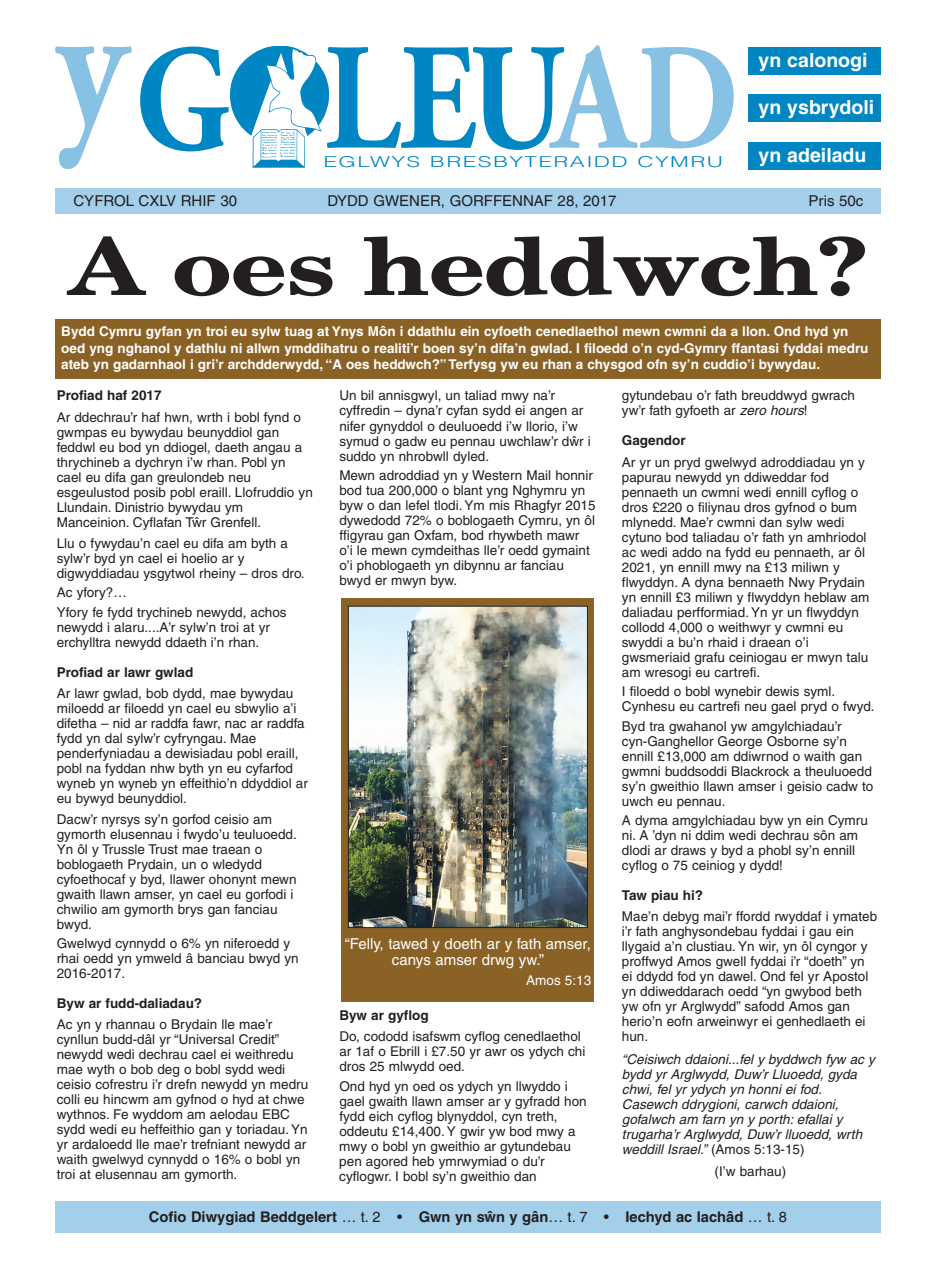
<style>
.page{position:relative;width:936px;height:1263px;background:#fff}
.page>*{position:absolute;margin:0;border:0;box-sizing:border-box;transform-origin:0 0}
.t1{font:700 151.5px "WA Gara";letter-spacing:-.025em;color:#0087c3;scale:.85 1}
.t2{font:700 79.5px "W School";letter-spacing:-.02em;color:#231f20;scale:1.25 1}
.t3{font:700 19.5px "W Helv";color:#fff}
.t4{font:15px "W Hel Plain";color:#231f20}
.t5{font:15px/16.5px "W Hel Plain";color:#fff;text-align:center}
.t6{font:300 15px "Helvetica";letter-spacing:.06em;color:#0087c3;scale:1.5 1}
.t7{font:700 14.7px "W Helv";color:#231f20}
.t8{font:13.5px/15px "W Hel Plain";color:#231f20}
.t9{font:700 13.5px/16.5px "W Helv";color:#fff}
.t10{font:13.5px/15px "W Helv Obl";color:#231f20}
.t11{font:700 13.5px "W Helv";color:#231f20}
.t12{font:13.5px "W Hel Plain";color:#fff}
.s1{color:#fff}
.s2{color:#87c1e3}
.s3{font-family:"W Helv Obl"}
.s4{font-family:"W Hel Plain"}
.s5{font-family:"W Hel Plain";font-weight:400}
</style>
<div class="page">
<div style="left:55px;top:1201px;width:825px;height:32px;background:#a3cfea"></div>
<div style="left:55px;top:188px;width:825px;height:26px;background:#a3cfea"></div>
<div style="left:748px;top:47px;width:132px;height:28px;background:#0087c3"></div>
<div style="left:748px;top:94px;width:132px;height:28px;background:#0087c3"></div>
<div style="left:748px;top:142px;width:132px;height:28px;background:#0087c3"></div>
<img style="left:229px;top:47px;width:101px;height:121px">
<div style="left:342px;top:598px;width:252px;height:404px;background:#8b6226"></div>
<div style="left:55px;top:319px;width:825px;height:60px;background:#8b6226"></div>
<img style="left:350px;top:608px;width:235px;height:318px">
<div style="left:348px;top:606px;width:239px;height:322px;border:1px solid #231f20"></div>
<h1 class="t1" style="left:57px;top:7px;width:803px"><sup>y</sup>G<span class="s1">O</span>LEU<span class="s2">AD</span></h1>
<p class="t4" style="left:73px;top:192px;width:165px">CYFROL CXLV RHIF 30</p>
<p class="t4" style="left:327px;top:192px;width:290px">DYDD GWENER, GORFFENNAF 28, 2017</p>
<p class="t4" style="left:808px;top:192px;width:56px">Pris 50c</p>
<h3 class="t3" style="left:758px;top:48px;width:110px">yn calonogi</h3>
<h3 class="t3" style="left:758px;top:96px;width:117px">yn ysbrydoli</h3>
<h3 class="t3" style="left:758px;top:144px;width:109px">yn adeiladu</h3>
<p class="t6" style="left:323px;top:153px;width:268px">EGLWYS BRESBYTERAIDD CYMRU</p>
<h2 class="t2" style="left:69px;top:221px;width:640px">A oes heddwch?</h2>
<p class="t9" style="left:61px;top:324px;width:808px">Bydd Cymru gyfan yn troi eu sylw tuag at Ynys Môn i ddathlu ein cyfoeth cenedlaethol mewn cwmni da a llon. Ond hyd yn oed yng nghanol y dathlu ni allwn ymddihatru o realiti’r boen sy’n difa’n gwlad. I filoedd o’n cyd-Gymry ffantasi fyddai medru ateb yn gadarnhaol i gri’r archdderwydd, “A oes heddwch?”Terfysg yw eu rhan a chysgod ofn sy’n cuddio’i bywydau.</p>
<p class="t8" style="left:622px;top:388px;width:234px">gytundebau o’r fath breuddwyd gwrach yw’r fath gyfoeth ar <span class="s3">zero hours</span>!</p>
<p class="t11" style="left:622px;top:433px;width:65px">Gagendor</p>
<p class="t8" style="left:622px;top:454px;width:249px">Ar yr un pryd gwelwyd adroddiadau yn y papurau newydd yn ddiweddar fod pennaeth un cwmni wedi ennill cyflog o dros £220 o filiynau dros gyfnod o bum mlynedd. Mae’r cwmni dan sylw wedi cytuno bod taliadau o’r fath yn amhriodol ac wedi addo na fydd eu pennaeth, ar ôl 2021, yn ennill mwy na £13 miliwn y flwyddyn. A dyna bennaeth Nwy Prydain yn ennill £3 miliwn y flwyddyn heblaw am daliadau perfformiad. Yn yr un flwyddyn collodd 4,000 o weithwyr y cwmni eu swyddi a bu’n rhaid i draean o’i gwsmeriaid grafu ceiniogau er mwyn talu am wresogi eu cartrefi.</p>
<p class="t8" style="left:622px;top:684px;width:254px">I filoedd o bobl wynebir dewis syml.<br>Cynhesu eu cartrefi neu gael pryd o fwyd.</p>
<p class="t8" style="left:622px;top:718px;width:253px">Byd tra gwahanol yw amgylchiadau’r cyn-Ganghellor George Osborne sy’n ennill £13,000 am ddiwrnod o waith gan gwmni buddsoddi Blackrock a theuluoedd sy’n gweithio llawn amser i geisio cadw to uwch eu pennau.</p>
<p class="t8" style="left:622px;top:813px;width:247px">A dyma amgylchiadau byw yn ein Cymru ni. A ’dyn ni ddim wedi dechrau sôn am dlodi ar draws y byd a phobl sy’n ennill cyflog o 75 ceiniog y dydd!</p>
<p class="t11" style="left:622px;top:887px;width:83px">Taw piau hi?</p>
<p class="t8" style="left:622px;top:909px;width:257px">Mae’n debyg mai’r ffordd rwyddaf i ymateb i’r fath anghysondebau fyddai i gau ein llygaid a’n clustiau. Yn wir, yn ôl cyngor y proffwyd Amos gwell fyddai i’r “doeth” yn ei ddydd fod yn dawel. Ond fel yr Apostol yn ddiweddarach oedd “yn gwybod beth yw ofn yr Arglwydd” safodd Amos gan herio’n eofn arweinwyr ei genhedlaeth ei hun.</p>
<p class="t10" style="left:622px;top:1051px;width:254px">“Ceisiwch ddaioni...fel y byddwch fyw ac y bydd yr Arglwydd, Duw’r Lluoedd, gyda chwi, fel yr ydych yn honni ei fod.<br>Casewch ddrygioni, carwch ddaioni, gofalwch am farn yn y porth: efallai y trugarha’r Arglwydd, Duw’r lluoedd, wrth weddill Israel.” <span class="s4">(Amos 5:13-15)</span></p>
<p class="t8" style="left:714px;top:1164px;width:73px">(I’w barhau)</p>
<p class="t7" style="left:149px;top:1208px;width:639px">Cofio Diwygiad Beddgelert <span class="s5">… t. 2 •</span> Gwn yn sfin y gân<span class="s5">… t. 7 •</span> Iechyd ac Iachâd <span class="s5">… t. 8</span></p>
<p class="t11" style="left:57px;top:388px;width:106px">Profiad haf 2017</p>
<p class="t8" style="left:57px;top:409px;width:257px">Ar ddechrau’r haf hwn, wrth i bobl fynd o gwmpas eu bywydau beunyddiol gan feddwl eu bod yn ddiogel, daeth angau a thrychineb a dychryn i’w rhan. Pobl yn cael eu difa gan greulondeb neu esgeulustod posib pobl eraill. Llofruddio yn Llundain. Dinistrio bywydau ym Manceinion. Cyflafan Tfir Grenfell.</p>
<p class="t8" style="left:57px;top:535px;width:249px">Llu o fywydau’n cael eu difa am byth a sylw’r byd yn cael ei hoelio ar y digwyddiadau ysgytwol rheiny – dros dro.</p>
<p class="t8" style="left:57px;top:583px;width:231px;line-height:19.5px">Ac yfory?…<br>Yfory fe fydd trychineb newydd, achos</p>
<p class="t8" style="left:57px;top:619px;width:215px">newydd i alaru....A’r sylw’n troi at yr erchylltra newydd ddaeth i’n rhan.</p>
<p class="t11" style="left:57px;top:664px;width:138px">Profiad ar lawr gwlad</p>
<p class="t8" style="left:57px;top:685px;width:252px">Ar lawr gwlad, bob dydd, mae bywydau miloedd ar filoedd yn cael eu sbwylio a’i difetha – nid ar raddfa fawr, nac ar raddfa fydd yn dal sylw’r cyfryngau. Mae penderfyniadau a dewisiadau pobl eraill, pobl na fyddan nhw byth yn eu cyfarfod wyneb yn wyneb yn effeithio’n ddyddiol ar eu bywyd beunyddiol.</p>
<p class="t8" style="left:57px;top:811px;width:241px">Dacw’r nyrsys sy’n gorfod ceisio am gymorth elusennau i fwydo’u teuluoedd.<br>Yn ôl y Trussle Trust mae traean o boblogaeth Prydain, un o wledydd cyfoethocaf y byd, llawer ohonynt mewn gwaith llawn amser, yn cael eu gorfodi i chwilio am gymorth brys gan fanciau bwyd.</p>
<p class="t8" style="left:57px;top:936px;width:243px">Gwelwyd cynnydd o 6% yn niferoedd y rhai oedd yn ymweld â banciau bwyd yn<br>2016-2017.</p>
<p class="t11" style="left:57px;top:995px;width:147px">Byw ar fudd-daliadau?</p>
<p class="t8" style="left:57px;top:1017px;width:253px">Ac yn y rhannau o Brydain lle mae’r cynllun budd-dâl yr “Universal Credit” newydd wedi dechrau cael ei weithredu mae wyth o bob deg o bobl sydd wedi ceisio cofrestru i’r drefn newydd yn medru colli eu hincwm am gyfnod o hyd at chwe wythnos. Fe wyddom am aelodau EBC sydd wedi eu heffeithio gan y toriadau. Yn yr ardaloedd lle mae’r trefniant newydd ar waith gwelwyd cynnydd o 16% o bobl yn troi at elusennau am gymorth.</p>
<p class="t8" style="left:339px;top:388px;width:253px">Un bil annisgwyl, un taliad mwy na’r cyffredin – dyna’r cyfan sydd ei angen ar nifer gynyddol o deuluoedd i’w llorio, i’w symud o gadw eu pennau uwchlaw’r dfir i suddo yn nhrobwll dyled.</p>
<p class="t8" style="left:339px;top:468px;width:258px">Mewn adroddiad yn y Western Mail honnir bod tua 200,000 o blant yng Nghymru yn byw o dan lefel tlodi. Ym mis Rhagfyr 2015 dywedodd 72% o boblogaeth Cymru, yn ôl ffigyrau gan Oxfam, bod rhywbeth mawr o’i le mewn cymdeithas lle’r oedd gymaint o’i phoblogaeth yn dibynnu ar fanciau bwyd er mwyn byw.</p>
<p class="t5" style="left:345px;top:935px;width:248px">“Felly, tawed y doeth ar y fath amser, canys amser drwg yw.”</p>
<p class="t12" style="left:526px;top:972px;width:66px">Amos 5:13</p>
<p class="t11" style="left:339px;top:1007px;width:91px">Byw ar gyflog</p>
<p class="t8" style="left:339px;top:1029px;width:247px">Do, cododd isafswm cyflog cenedlaethol ar 1af o Ebrill i £7.50 yr awr os ydych chi dros 25 mlwydd oed.</p>
<p class="t8" style="left:339px;top:1078px;width:249px">Ond hyd yn oed os ydych yn llwyddo i gael gwaith llawn amser ar y gyfradd hon fydd eich cyflog blynyddol, cyn treth, oddeutu £14,400. Y gwir yw bod mwy a mwy o bobl yn gweithio ar gytundebau pen agored heb ymrwymiad o du’r cyflogwr. I bobl sy’n gweithio dan</p>
</div>
